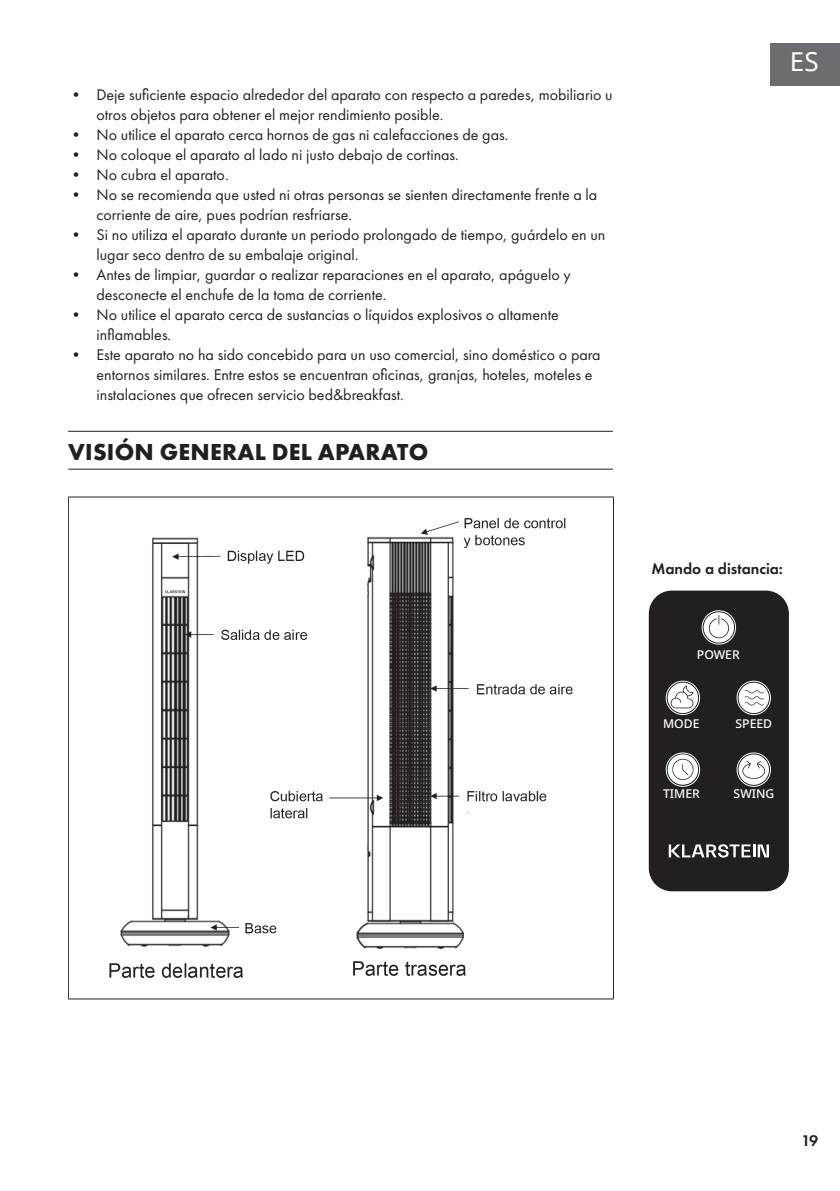
<style>
.page{position:relative;width:840px;height:1191px;background:#fff}
.page>*{position:absolute;margin:0;border:0;box-sizing:border-box;transform-origin:0 0}
.t1{font:26px "Noto Sans";color:#fff}
.t2{font:700 24px "Futura PTW08";letter-spacing:.01em;color:#231f20}
.t3{font:16px/20px "Futura PTW08";color:#231f20}
.t4{font:600 16px "Futura PTW08";color:#231f20}
.t5{font:500 12.2px "Noto Sans";color:#fff}
</style>
<div class="page">
<div style="left:770px;top:43px;width:69px;height:42px;background:#6c6d70"></div>
<hr style="left:68px;top:431px;width:544px;height:1px;background:#231f20">
<hr style="left:68px;top:468px;width:544px;height:1px;background:#231f20">
<hr style="left:68px;top:496px;width:545px;height:1px;background:#231f20">
<hr style="left:68px;top:497px;width:1px;height:501px;background:#231f20">
<hr style="left:612px;top:497px;width:1px;height:501px;background:#231f20">
<hr style="left:68px;top:998px;width:545px;height:1px;background:#231f20">
<img style="left:109px;top:518px;width:464px;height:460px">
<div style="left:648px;top:590px;width:140px;height:301px;background:#231f20;border-radius:23px"></div>
<div style="left:738px;top:754px;width:30px;height:31px;background:#fff;border-radius:50%"></div>
<svg style="left:742px;top:761px;width:22px;height:18px"></svg>
<div style="left:736px;top:752px;width:34px;height:34px;border:1px solid #fff;border-radius:50%"></div>
<div style="left:736px;top:681px;width:34px;height:34px;border:1px solid #fff;border-radius:50%"></div>
<div style="left:738px;top:682px;width:30px;height:31px;background:#fff;border-radius:50%"></div>
<svg style="left:744px;top:690px;width:19px;height:15px"></svg>
<svg style="left:667px;top:754px;width:30px;height:30px"></svg>
<div style="left:665px;top:752px;width:34px;height:34px;border:1px solid #fff;border-radius:50%"></div>
<svg style="left:672px;top:758px;width:21px;height:22px"></svg>
<svg style="left:667px;top:682px;width:30px;height:31px"></svg>
<div style="left:665px;top:681px;width:34px;height:34px;border:1px solid #fff;border-radius:50%"></div>
<svg style="left:670px;top:685px;width:23px;height:23px"></svg>
<div style="left:703px;top:612px;width:30px;height:30px;background:#fff;border-radius:50%"></div>
<div style="left:701px;top:610px;width:34px;height:34px;border:1px solid #fff;border-radius:50%"></div>
<svg style="left:708px;top:615px;width:21px;height:23px"></svg>
<svg style="left:668px;top:844px;width:100px;height:13px"></svg>
<p class="t3" style="left:96px;top:84px;width:517px;text-indent:-28px">• Deje suficiente espacio alrededor del aparato con respecto a paredes, mobiliario u otros objetos para obtener el mejor rendimiento posible.</p>
<p class="t3" style="left:68px;top:124px;width:441px">• No utilice el aparato cerca hornos de gas ni calefacciones de gas.</p>
<p class="t3" style="left:68px;top:144px;width:392px">• No coloque el aparato al lado ni justo debajo de cortinas.</p>
<p class="t3" style="left:68px;top:164px;width:162px">• No cubra el aparato.</p>
<p class="t3" style="left:96px;top:184px;width:502px;text-indent:-28px">• No se recomienda que usted ni otras personas se sienten directamente frente a la corriente de aire, pues podrían resfriarse.</p>
<p class="t3" style="left:96px;top:224px;width:510px;text-indent:-28px">• Si no utiliza el aparato durante un periodo prolongado de tiempo, guárdelo en un lugar seco dentro de su embalaje original.</p>
<p class="t3" style="left:96px;top:264px;width:475px;text-indent:-28px">• Antes de limpiar, guardar o realizar reparaciones en el aparato, apáguelo y desconecte el enchufe de la toma de corriente.</p>
<p class="t3" style="left:96px;top:304px;width:463px;text-indent:-28px">• No utilice el aparato cerca de sustancias o líquidos explosivos o altamente inflamables.</p>
<p class="t3" style="left:96px;top:344px;width:505px;text-indent:-28px">• Este aparato no ha sido concebido para un uso comercial, sino doméstico o para entornos similares. Entre estos se encuentran oficinas, granjas, hoteles, moteles e instalaciones que ofrecen servicio bed&amp;breakfast.</p>
<h2 class="t2" style="left:68px;top:436px;width:361px">VISIÓN GENERAL DEL APARATO</h2>
<h1 class="t1" style="left:789px;top:44px;width:30px">ES</h1>
<p class="t4" style="left:651px;top:558px;width:133px">Mando a distancia:</p>
<p class="t5" style="left:696px;top:646px;width:44px">POWER</p>
<p class="t5" style="left:662px;top:714px;width:38px">MODE</p>
<p class="t5" style="left:662px;top:785px;width:38px">TIMER</p>
<p class="t5" style="left:735px;top:714px;width:38px">SPEED</p>
<p class="t5" style="left:733px;top:785px;width:42px">SWING</p>
<p class="t4" style="left:801px;top:1130px;width:18px">19</p>
</div>
